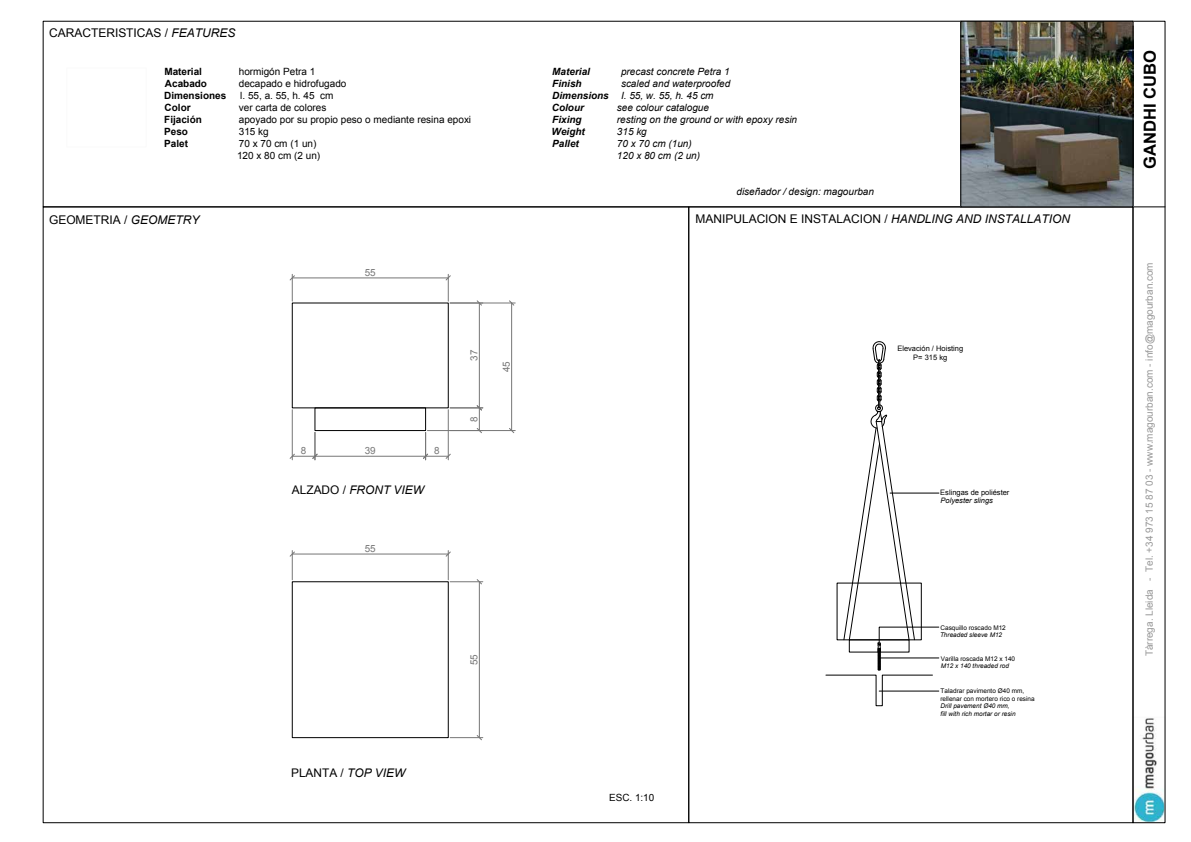
<style>
.page{position:relative;width:1191px;height:842px;background:#fff}
.page>*{position:absolute;margin:0;border:0;box-sizing:border-box;transform-origin:0 0}
.t1{font:700 16.6px "Arial";color:#000}
.t2{font:12px "Arial";color:#000}
.t3{font:italic 11.9px "Arial";color:#000}
.t4{font:11.9px "Arial";color:#000}
.t5{font:italic 10px/12px "Arial";color:#000}
.t6{font:10px/12px "Arial";color:#000}
.t7{font:10px "Arial";color:#989898}
.t8{font:700 10px/12px "Arial";color:#000}
.t9{font:italic 700 10px "Arial";color:#000}
.t10{font:9.9px "Arial";color:#767676}
.t11{font:9.9px "Arial";color:#000}
.t12{font:7.5px/8.9px "Arial";color:#000;text-align:center}
.t13{font:italic 7.5px "Arial";color:#000}
.t14{font:6.4px/7.6px "Arial";color:#000}
.t15{font:italic 6.4px/7.6px "Arial";color:#000}
.s1{font-style:italic}
.s2{font-weight:700}
.s3{font-style:normal}
</style>
<div class="page">
<div style="left:292px;top:303px;width:157px;height:105px;border:1px solid #000"></div>
<div style="left:315px;top:408px;width:111px;height:23px;border:1px solid #000"></div>
<hr style="left:292px;top:554px;width:156px;height:1px;background:#767676">
<svg style="left:289px;top:551px;width:6px;height:29px"></svg>
<svg style="left:445px;top:551px;width:6px;height:29px"></svg>
<hr style="left:292px;top:278px;width:156px;height:1px;background:#767676">
<svg style="left:289px;top:274px;width:6px;height:27px"></svg>
<svg style="left:445px;top:274px;width:6px;height:27px"></svg>
<hr style="left:315px;top:456px;width:111px;height:1px;background:#767676">
<div style="left:292px;top:581px;width:157px;height:157px;border:1px solid #000"></div>
<hr style="left:292px;top:410px;width:1px;height:50px;background:#767676">
<svg style="left:289px;top:432px;width:29px;height:28px"></svg>
<hr style="left:448px;top:410px;width:1px;height:50px;background:#767676">
<svg style="left:422px;top:432px;width:29px;height:28px"></svg>
<hr style="left:450px;top:581px;width:33px;height:1px;background:#767676">
<hr style="left:450px;top:737px;width:33px;height:1px;background:#767676">
<hr style="left:479px;top:582px;width:1px;height:156px;background:#767676">
<svg style="left:476px;top:579px;width:7px;height:6px"></svg>
<svg style="left:476px;top:734px;width:7px;height:7px"></svg>
<hr style="left:479px;top:303px;width:1px;height:105px;background:#767676">
<svg style="left:476px;top:300px;width:7px;height:6px"></svg>
<hr style="left:450px;top:408px;width:33px;height:1px;background:#767676">
<svg style="left:476px;top:405px;width:7px;height:29px"></svg>
<hr style="left:450px;top:303px;width:65px;height:1px;background:#767676">
<hr style="left:427px;top:430px;width:88px;height:1px;background:#767676">
<hr style="left:511px;top:303px;width:1px;height:128px;background:#767676">
<svg style="left:508px;top:300px;width:7px;height:6px"></svg>
<svg style="left:509px;top:427px;width:6px;height:6px"></svg>
<svg style="left:826px;top:341px;width:113px;height:365px"></svg>
<hr style="left:890px;top:493px;width:49px;height:1px;background:#000">
<hr style="left:1133px;top:207px;width:32px;height:1px;background:#000">
<div style="left:43px;top:21px;width:918px;height:186px;border:1px solid #000"></div>
<img style="left:1135px;top:719px;width:28px;height:102px">
<img style="left:963px;top:23px;width:168px;height:182px">
<div style="left:961px;top:21px;width:172px;height:186px;border:1px solid #000"></div>
<p class="t2" style="left:49px;top:25px;width:188px">CARACTERISTICAS / <span class="s1">FEATURES</span></p>
<p class="t8" style="left:164px;top:66px;width:39px">Material</p>
<p class="t6" style="left:239px;top:66px;width:78px">hormigón Petra 1</p>
<p class="t8" style="left:165px;top:78px;width:44px">Acabado</p>
<p class="t6" style="left:239px;top:78px;width:109px">decapado e hidrofugado</p>
<p class="t8" style="left:164px;top:90px;width:64px">Dimensiones</p>
<p class="t6" style="left:240px;top:90px;width:95px">l. 55, a. 55, h. 45 cm</p>
<p class="t8" style="left:164px;top:102px;width:39px">Color<br>Fijación<br>Peso<br>Palet</p>
<p class="t6" style="left:237px;top:102px;width:236px">ver carta de colores<br>apoyado por su propio peso o mediante resina epoxi<br>315 kg<br>70 x 70 cm (1 un)<br>120 x 80 cm (2 un)</p>
<p class="t9" style="left:552px;top:65px;width:39px">Material</p>
<p class="t5" style="left:621px;top:66px;width:110px">precast concrete Petra 1</p>
<p class="t9" style="left:552px;top:77px;width:31px">Finish</p>
<p class="t5" style="left:552px;top:78px;width:180px;text-indent:69px">scaled and waterproofed<br><span class="s2">Dimensions</span> I. 55, w. 55, h. 45 cm<br><span class="s2">Colour<br>Fixing<br>Weight<br>Pallet</span></p>
<p class="t5" style="left:617px;top:102px;width:182px">see colour catalogue<br>resting on the ground or with epoxy resin<br>315 kg<br>70 x 70 cm (1un)<br>120 x 80 cm (2 un)</p>
<p class="t5" style="left:737px;top:186px;width:139px">diseñador / design: magourban</p>
<p class="t2" style="left:49px;top:212px;width:152px">GEOMETRIA / <span class="s1">GEOMETRY</span></p>
<p class="t2" style="left:695px;top:211px;width:376px">MANIPULACION E INSTALACION / <span class="s1">HANDLING AND INSTALLATION</span></p>
<p class="t10" style="left:365px;top:266px;width:13px">55</p>
<p class="t10" style="left:365px;top:444px;width:13px">39</p>
<p class="t3" style="left:292px;top:482px;width:134px"><span class="s3">ALZADO /</span> FRONT VIEW</p>
<p class="t10" style="left:301px;top:444px;width:7px">8</p>
<p class="t10" style="left:434px;top:444px;width:7px">8</p>
<p class="t10" style="left:365px;top:542px;width:13px">55</p>
<p class="t10" style="left:467px;top:361px;width:13px;rotate:-90deg">37</p>
<p class="t10" style="left:467px;top:422px;width:7px;rotate:-90deg">8</p>
<p class="t10" style="left:500px;top:372px;width:13px;rotate:-90deg">45</p>
<p class="t10" style="left:467px;top:665px;width:13px;rotate:-90deg">55</p>
<p class="t4" style="left:291px;top:765px;width:116px">PLANTA / <span class="s1">TOP VIEW</span></p>
<p class="t11" style="left:609px;top:791px;width:47px">ESC. 1:10</p>
<p class="t12" style="left:897px;top:344px;width:67px">Elevación / Hoisting<br>P= 315 kg</p>
<p class="t12" style="left:940px;top:488px;width:71px">Eslingas de poliéster</p>
<p class="t13" style="left:941px;top:495px;width:54px">Polyester slings</p>
<p class="t14" style="left:941px;top:624px;width:67px">Casquillo roscado M12</p>
<p class="t15" style="left:940px;top:631px;width:64px">Threaded sleeve M12</p>
<p class="t14" style="left:941px;top:655px;width:76px">Varilla roscada M12 x 140</p>
<p class="t15" style="left:941px;top:662px;width:70px">M12 x 140 threaded rod</p>
<p class="t14" style="left:941px;top:687px;width:96px">Taladrar pavimento Ø40 mm, rellenar con mortero rico o resina</p>
<p class="t15" style="left:941px;top:702px;width:77px">Drill pavement Ø40 mm, fill with rich mortar or resin</p>
<h1 class="t1" style="left:1139px;top:169px;width:121px;rotate:-90deg">GANDHI CUBO</h1>
<p class="t7" style="left:1143px;top:656px;width:396px;rotate:-90deg">Tàrrega. Lleida - Tel. +34 973 15 87 03 - www.magourban.com - info@magourban.com</p>
</div>
